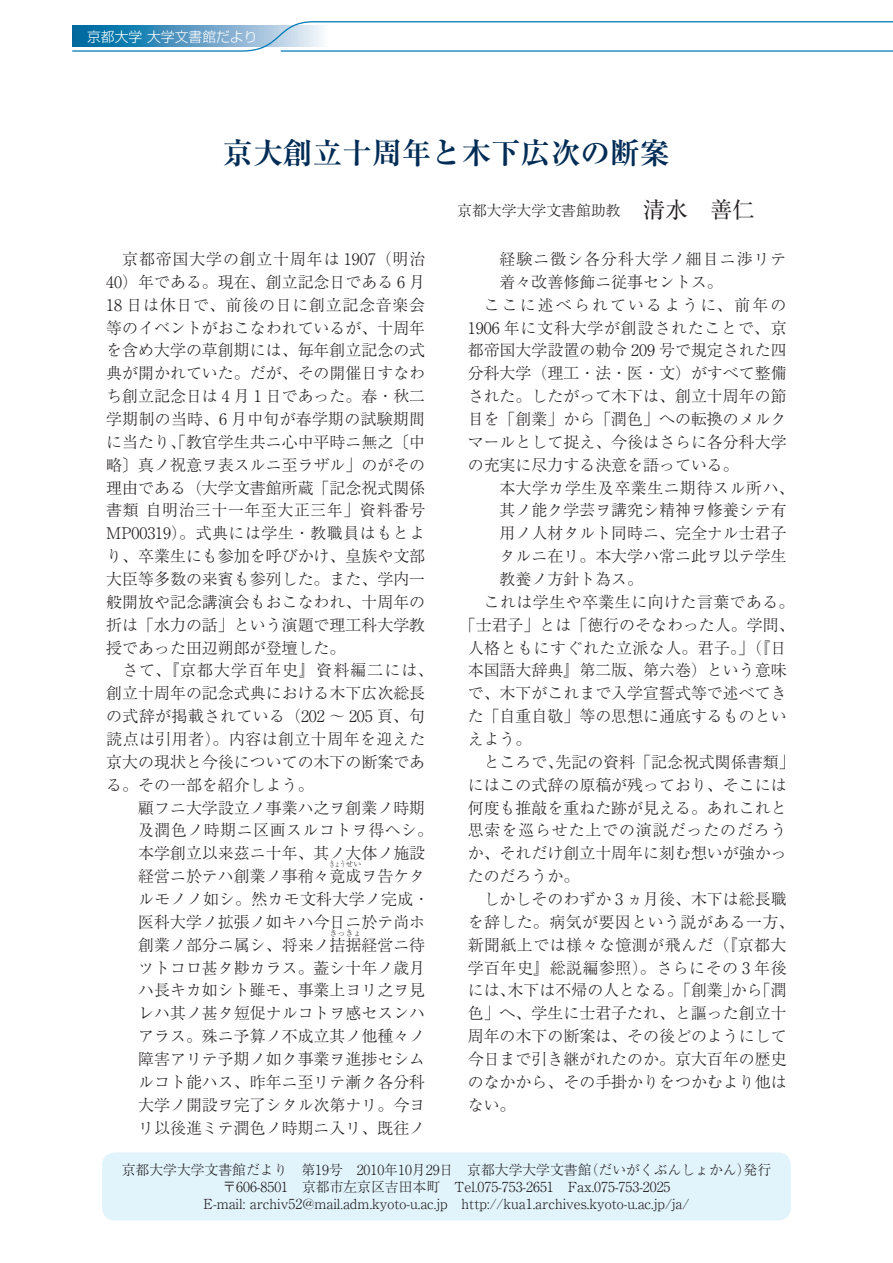
<style>
.page{position:relative;width:893px;height:1263px;background:#fff}
.page>*{position:absolute;margin:0;border:0;box-sizing:border-box;transform-origin:0 0}
.t1{font:700 29.7px "Ryumin Pro";color:#002c55}
.t2{font:300 15.9px/22.8px "Ryumin Pro";color:#231f20}
.t3{font:300 15.9px "Ryumin Pro";letter-spacing:.03em;color:#231f20}
.t4{font:300 15.9px "Ryumin Pro";letter-spacing:.035em;color:#231f20}
.t5{font:300 15.9px "Ryumin Pro";letter-spacing:.05em;color:#231f20}
.t6{font:300 15.9px "Ryumin Pro";letter-spacing:.055em;color:#231f20}
.t7{font:300 15.9px "Ryumin Pro";letter-spacing:.06em;color:#231f20}
.t8{font:300 15.9px "Ryumin Pro";letter-spacing:.135em;color:#231f20}
.t9{font:15.9px "Futura";color:#231f20}
.t10{font:300 14.85px "Ryumin Pro";color:#231f20}
.t11{font:300 13.8px/17px "Ryumin Pro";color:#231f20;text-align:center}
.t12{font:300 13.8px "Shin Go Pro";color:#fff}
.t13{font:300 7.95px "Ryumin Pro";color:#231f20;scale:.67 1}
.t14{font:300 7.95px "Ryumin Pro";color:#231f20}
.s1{font-weight:400;font-size:22.35px}
</style>
<div class="page">
<svg style="left:72px;top:21px;width:821px;height:31px"></svg>
<div style="left:102px;top:1152px;width:689px;height:68px;background:#e1f4fc"></div>
<p class="t12" style="left:87px;top:25px;width:172px">京都大学 大学文書館だより</p>
<h1 class="t1" style="left:223px;top:129px;width:448px">京大創立十周年と木下広次の断案</h1>
<p class="t10" style="left:457px;top:198px;width:299px">京都大学大学文書館助教<span class="s1">　清水　善仁</span></p>
<p class="t2" style="left:106px;top:246px;width:320px;text-align:justify;text-indent:16px">京都帝国大学の創立十周年は 1907（明治40）年である。現在、創立記念日である 6 月18 日は休日で、前後の日に創立記念音楽会等のイベントがおこなわれているが、十周年を含め大学の草創期には、毎年創立記念の式典が開かれていた。だが、その開催日すなわち創立記念日は 4 月 1 日であった。春・秋二学期制の当時、6 月中旬が春学期の試験期間に当たり、「教官学生共ニ心中平時ニ無之〔中略〕真ノ祝意ヲ表スルニ至ラザル」のがその理由である（大学文書館所蔵「記念祝式関係書類 自明治三十一年至大正三年」資料番号MP00319）。式典には学生・教職員はもとより、卒業生にも参加を呼びかけ、皇族や文部大臣等多数の来賓も参列した。また、学内一般開放や記念講演会もおこなわれ、十周年の折は「水力の話」という演題で理工科大学教授であった田辺朔郎が登壇した。</p>
<p class="t2" style="left:106px;top:658px;width:328px;text-indent:16px">さて、『京都大学百年史』資料編二には、創立十周年の記念式典における木下広次総長の式辞が掲載されている（202 ～ 205 頁、句読点は引用者）。内容は創立十周年を迎えた京大の現状と今後についての木下の断案である。その一部を紹介しよう。</p>
<p class="t2" style="left:138px;top:795px;width:296px;text-indent:-16px">　顧 フニ大学設立ノ事業ハ之ヲ創業ノ時期及潤色ノ時期ニ区画スルコトヲ得ヘシ。本学創立以来茲ニ十年、其ノ大体ノ施設経営ニ於テハ創業ノ事稍々竟成ヲ告ケタ</p>
<p class="t13" style="left:330px;top:858px;width:49px">きょうせい</p>
<p class="t2" style="left:138px;top:886px;width:293px">ルモノノ如シ。然カモ文科大学ノ完成・医科大学ノ拡張ノ如キハ今日ニ於テ尚ホ創業ノ部分ニ属シ、将来ノ拮据経営ニ待</p>
<p class="t14" style="left:330px;top:926px;width:33px">きっきょ</p>
<p class="t2" style="left:138px;top:955px;width:289px;text-align:justify">ツトコロ甚タ尠カラス。蓋シ十年ノ歳月ハ長キカ如シト雖モ、事業上ヨリ之ヲ見レハ其ノ甚タ短促ナルコトヲ感セスンハアラス。殊ニ予算ノ不成立其ノ他種々ノ障害アリテ予期ノ如ク事業ヲ進捗セシムルコト能ハス、昨年ニ至リテ漸ク各分科大学ノ開設ヲ完了シタル次第ナリ。今ヨリ以後進ミテ潤色ノ時期ニ入リ、既往ノ</p>
<p class="t7" style="left:500px;top:246px;width:288px">経験ニ徴シ各分科大学ノ細目ニ渉リテ</p>
<p class="t2" style="left:500px;top:269px;width:225px">着々改善修飾ニ従事セントス。</p>
<p class="t8" style="left:484px;top:292px;width:304px">ここに述べられているように、前年の</p>
<p class="t5" style="left:468px;top:315px;width:320px">1906 年に文科大学が創設されたことで、京</p>
<p class="t2" style="left:468px;top:338px;width:320px">都帝国大学設置の勅令 209 号で規定された四</p>
<p class="t2" style="left:468px;top:361px;width:320px">分科大学（理工・法・医・文）がすべて整備</p>
<p class="t2" style="left:468px;top:383px;width:320px">された。したがって木下は、創立十周年の節</p>
<p class="t2" style="left:468px;top:406px;width:320px">目を「創業」から「潤色」への転換のメルク</p>
<p class="t2" style="left:468px;top:429px;width:320px">マールとして捉え、今後はさらに各分科大学</p>
<p class="t2" style="left:468px;top:452px;width:273px">の充実に尽力する決意を語っている。</p>
<p class="t4" style="left:484px;top:475px;width:312px">　本 大学カ学生及卒業生ニ期待スル所ハ、</p>
<p class="t2" style="left:500px;top:498px;width:289px">其ノ能ク学芸ヲ講究シ精神ヲ修養シテ有</p>
<p class="t2" style="left:500px;top:521px;width:289px">用ノ人材タルト同時ニ、完全ナル士君子</p>
<p class="t2" style="left:500px;top:543px;width:289px">タルニ在リ。本大学ハ常ニ此ヲ以テ学生</p>
<p class="t2" style="left:500px;top:566px;width:145px">教養ノ方針ト為ス。</p>
<p class="t3" style="left:484px;top:589px;width:312px">これは学生や卒業生に向けた言葉である。</p>
<p class="t2" style="left:460px;top:612px;width:336px">「士君子」とは「徳行のそなわった人。学問、</p>
<p class="t4" style="left:468px;top:635px;width:320px">人格ともにすぐれた立派な人。君子。」（『日</p>
<p class="t2" style="left:468px;top:658px;width:320px">本国語大辞典』第二版、第六巻）という意味</p>
<p class="t2" style="left:468px;top:681px;width:320px">で、木下がこれまで入学宣誓式等で述べてき</p>
<p class="t2" style="left:468px;top:703px;width:320px">た「自重自敬」等の思想に通底するものとい</p>
<p class="t2" style="left:468px;top:726px;width:65px">えよう。</p>
<p class="t2" style="left:484px;top:749px;width:312px">ところで、先記の資料「記念祝式関係書類」</p>
<p class="t2" style="left:468px;top:772px;width:320px">にはこの式辞の原稿が残っており、そこには</p>
<p class="t2" style="left:468px;top:795px;width:320px">何度も推敲を重ねた跡が見える。あれこれと</p>
<p class="t6" style="left:468px;top:818px;width:320px">思索を巡らせた上での演説だったのだろう</p>
<p class="t2" style="left:468px;top:840px;width:320px">か、それだけ創立十周年に刻む想いが強かっ</p>
<p class="t2" style="left:468px;top:863px;width:113px">たのだろうか。</p>
<p class="t2" style="left:484px;top:886px;width:304px">しかしそのわずか 3 ヵ月後、木下は総長職</p>
<p class="t3" style="left:468px;top:909px;width:328px">を辞した。病気が要因という説がある一方、</p>
<p class="t3" style="left:468px;top:932px;width:320px">新聞紙上では様々な憶測が飛んだ（『京都大</p>
<p class="t3" style="left:468px;top:955px;width:320px">学百年史』総説編参照）。さらにその 3 年後</p>
<p class="t2" style="left:468px;top:978px;width:320px">には、木下は不帰の人となる。「創業」から「潤</p>
<p class="t2" style="left:468px;top:1000px;width:320px">色」へ、学生に士君子たれ、と謳った創立十</p>
<p class="t2" style="left:468px;top:1023px;width:320px">周年の木下の断案は、その後どのようにして</p>
<p class="t2" style="left:468px;top:1046px;width:320px">今日まで引き継がれたのか。京大百年の歴史</p>
<p class="t2" style="left:468px;top:1069px;width:320px">のなかから、その手掛かりをつかむより他は</p>
<p class="t2" style="left:468px;top:1092px;width:49px">ない。</p>
<p class="t11" style="left:122px;top:1160px;width:651px">京都大学大学文書館だより　第19号　2010年10月29日　京都大学大学文書館（だいがくぶんしょかん）発行〒606-8501　京都市左京区吉田本町　Tel.075-753-2651　Fax.075-753-2025<br>E-mail: archiv52@mail.adm.kyoto-u.ac.jp　http://kua1.archives.kyoto-u.ac.jp/ja/</p>
<p class="t9" style="left:442px;top:1204px;width:11px">8</p>
</div>
